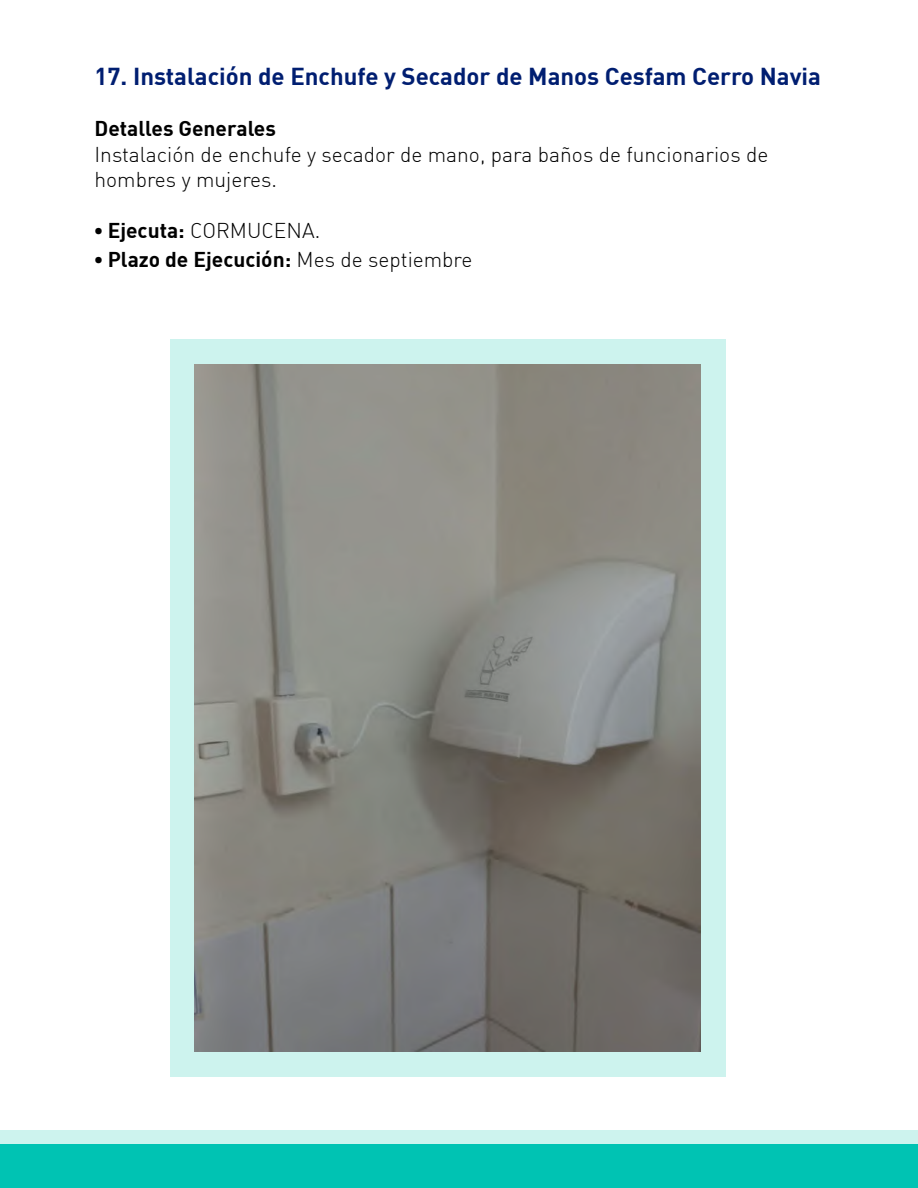
<style>
.page{position:relative;width:918px;height:1188px;background:#fff}
.page>*{position:absolute;margin:0;border:0;box-sizing:border-box;transform-origin:0 0}
.t1{font:700 24px "DIN";color:#001e71}
.t2{font:21px/25.2px "DIN Light Alternate";color:#000}
.t3{font:700 21px "DIN";color:#000}
.s1{font-family:"Montserrat";font-weight:900;font-size:24px}
.s2{font-family:"DIN";font-weight:700}
.s3{font-family:"DIN Light Alternate";font-weight:400}
</style>
<div class="page">
<div style="left:0;top:1130px;width:918px;height:50px;background:#cdf3ee"></div>
<div style="left:0;top:1144px;width:918px;height:44px;background:#00c3b3"></div>
<div style="left:170px;top:339px;width:556px;height:738px;background:#cdf3ee"></div>
<img style="left:194px;top:364px;width:506px;height:688px">
<p class="t1" style="left:95px;top:61px;width:728px">17. Instalación de Enchufe y Secador de Manos Cesfam Cerro Navia</p>
<p class="t3" style="left:95px;top:115px;width:183px">Detalles Generales</p>
<p class="t2" style="left:95px;top:141px;width:675px">Instalación de enchufe y secador de mano, para baños de funcionarios de hombres y mujeres.</p>
<p class="t2" style="left:95px;top:217px;width:227px"><span class="s1">·</span> <span class="s2">Ejecuta:</span> CORMUCENA.</p>
<p class="t3" style="left:95px;top:245px;width:379px"><span class="s1">·</span> Plazo de Ejecución: <span class="s3">Mes de septiembre</span></p>
</div>
